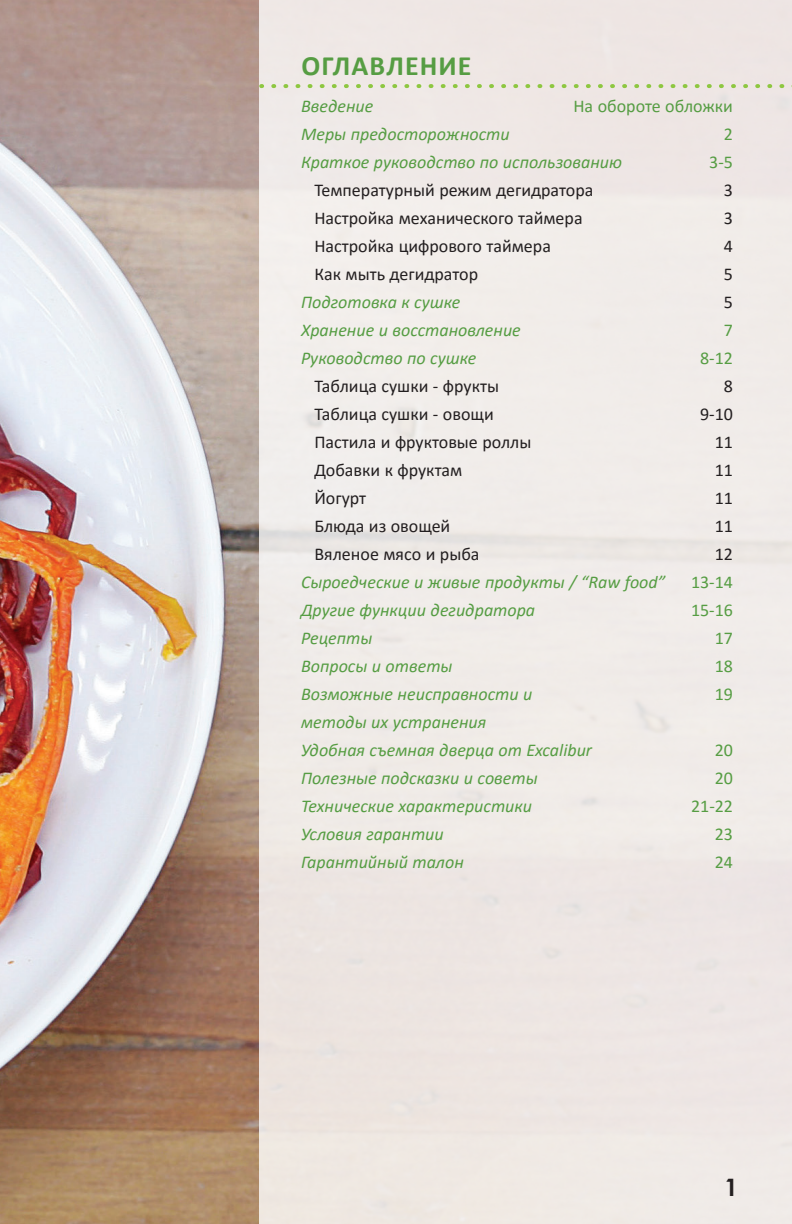
<style>
.page{position:relative;width:792px;height:1224px;background:#fff}
.page>*{position:absolute;margin:0;border:0;box-sizing:border-box;transform-origin:0 0}
.t1{font:700 28px "Calibri";letter-spacing:.04em;color:#569d43}
.t2{font:700 24px "Century Gothic";color:#231f20}
.t3{font:italic 18px/28px "Calibri";color:#569d43}
.t4{font:18px "Calibri";color:#231f20}
.t5{font:18px "Calibri";color:#569d43}
</style>
<div class="page">
<img style="left:0;top:0;width:259px;height:1224px">
<div style="left:259px;top:0;width:533px;height:1224px;background:#efeae7"></div>
<svg style="left:261px;top:84px;width:531px;height:4px"></svg>
<h1 class="t1" style="left:302px;top:54px;width:172px">ОГЛАВЛЕНИЕ</h1>
<p class="t3" style="left:301px;top:93px;width:74px">Введение</p>
<p class="t5" style="left:573px;top:98px;width:161px">На обороте обложки</p>
<p class="t3" style="left:301px;top:121px;width:210px">Меры предосторожности</p>
<p class="t5" style="left:724px;top:126px;width:11px">2</p>
<p class="t3" style="left:301px;top:149px;width:323px">Краткое руководство по использованию</p>
<p class="t5" style="left:709px;top:154px;width:25px">3-5</p>
<p class="t4" style="left:314px;top:182px;width:281px">Температурный режим дегидратора</p>
<p class="t4" style="left:724px;top:182px;width:11px">3</p>
<p class="t4" style="left:314px;top:210px;width:270px">Настройка механического таймера</p>
<p class="t4" style="left:724px;top:210px;width:11px">3</p>
<p class="t4" style="left:314px;top:238px;width:238px">Настройка цифрового таймера</p>
<p class="t4" style="left:724px;top:238px;width:11px">4</p>
<p class="t4" style="left:314px;top:266px;width:165px">Как мыть дегидратор</p>
<p class="t4" style="left:724px;top:266px;width:11px">5</p>
<p class="t3" style="left:301px;top:289px;width:161px">Подготовка к сушке</p>
<p class="t4" style="left:724px;top:294px;width:11px">5</p>
<p class="t3" style="left:301px;top:317px;width:221px">Хранение и восстановление</p>
<p class="t5" style="left:724px;top:322px;width:11px">7</p>
<p class="t3" style="left:301px;top:345px;width:177px">Руководство по сушке</p>
<p class="t5" style="left:700px;top:350px;width:34px">8-12</p>
<p class="t4" style="left:314px;top:378px;width:186px">Таблица сушки - фрукты</p>
<p class="t4" style="left:724px;top:378px;width:11px">8</p>
<p class="t4" style="left:314px;top:406px;width:181px">Таблица сушки - овощи</p>
<p class="t4" style="left:700px;top:406px;width:34px">9-10</p>
<p class="t4" style="left:314px;top:434px;width:218px">Пастила и фруктовые роллы</p>
<p class="t4" style="left:715px;top:434px;width:20px">11</p>
<p class="t4" style="left:314px;top:462px;width:149px">Добавки к фруктам</p>
<p class="t4" style="left:715px;top:462px;width:20px">11</p>
<p class="t4" style="left:314px;top:490px;width:53px">Йогурт</p>
<p class="t4" style="left:715px;top:490px;width:20px">11</p>
<p class="t4" style="left:314px;top:518px;width:137px">Блюда из овощей</p>
<p class="t4" style="left:715px;top:518px;width:20px">11</p>
<p class="t4" style="left:314px;top:546px;width:167px">Вяленое мясо и рыба</p>
<p class="t4" style="left:715px;top:546px;width:20px">12</p>
<p class="t3" style="left:301px;top:569px;width:366px">Сыроедческие и живые продукты / “Raw food”</p>
<p class="t5" style="left:691px;top:574px;width:44px">13-14</p>
<p class="t3" style="left:301px;top:597px;width:236px">Другие функции дегидратора</p>
<p class="t5" style="left:691px;top:602px;width:44px">15-16</p>
<p class="t3" style="left:301px;top:625px;width:73px">Рецепты</p>
<p class="t5" style="left:715px;top:630px;width:20px">17</p>
<p class="t3" style="left:301px;top:653px;width:153px">Вопросы и ответы</p>
<p class="t5" style="left:715px;top:658px;width:20px">18</p>
<p class="t3" style="left:301px;top:681px;width:233px">Возможные неисправности и</p>
<p class="t5" style="left:715px;top:686px;width:20px">19</p>
<p class="t3" style="left:301px;top:709px;width:293px">методы их устранения<br>Удобная съемная дверца от Excalibur</p>
<p class="t5" style="left:715px;top:742px;width:20px">20</p>
<p class="t3" style="left:301px;top:765px;width:238px">Полезные подсказки и советы</p>
<p class="t5" style="left:715px;top:770px;width:20px">20</p>
<p class="t3" style="left:301px;top:793px;width:233px">Технические характеристики</p>
<p class="t5" style="left:691px;top:798px;width:44px">21-22</p>
<p class="t3" style="left:301px;top:821px;width:144px">Условия гарантии</p>
<p class="t5" style="left:715px;top:826px;width:20px">23</p>
<p class="t3" style="left:301px;top:849px;width:164px">Гарантийный талон</p>
<p class="t5" style="left:715px;top:854px;width:20px">24</p>
<h2 class="t2" style="left:725px;top:1172px;width:15px">1</h2>
</div>
